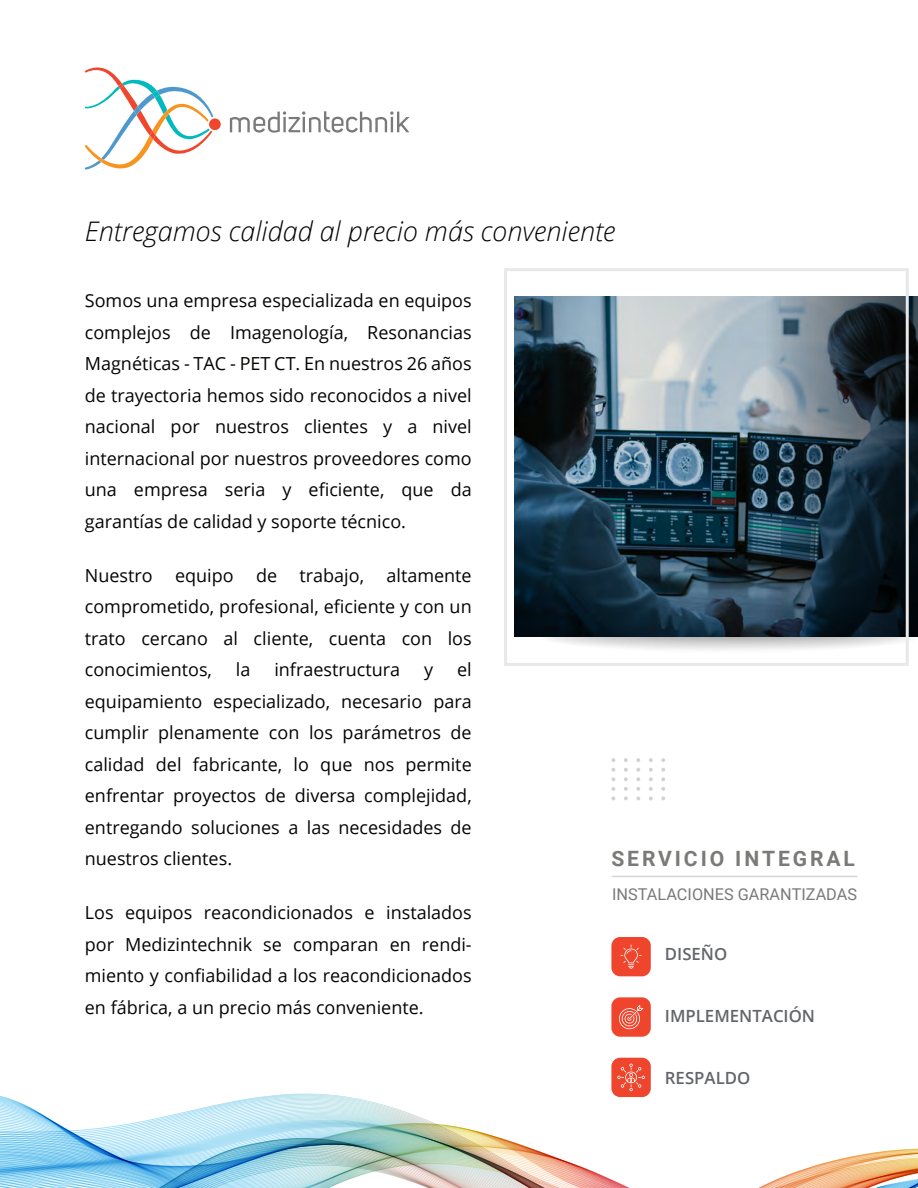
<style>
.page{position:relative;width:918px;height:1188px;background:#fff}
.page>*{position:absolute;margin:0;border:0;box-sizing:border-box;transform-origin:0 0}
.t1{font:italic 300 27px "Open Sans";color:#040503}
.t2{font:700 21.15px "Roboto";letter-spacing:.135em;color:#7a7a79}
.t3{font:18px/31.5px "Open Sans";color:#040503;text-align:justify}
.t4{font:600 16.8px "Open Sans";color:#63656a}
.t5{font:16.35px "Roboto";color:#7a7a79}
</style>
<div class="page">
<img style="left:0;top:1093px;width:873px;height:95px">
<hr style="left:612px;top:876px;width:245px;height:1px;background:#d6d6d5">
<div style="left:611px;top:937px;width:40px;height:39px;background:#ef452d;border-radius:9px"></div>
<svg style="left:620px;top:945px;width:22px;height:24px"></svg>
<div style="left:611px;top:997px;width:40px;height:40px;background:#ef452d;border-radius:9px"></div>
<svg style="left:619px;top:1005px;width:24px;height:24px"></svg>
<div style="left:611px;top:1058px;width:40px;height:39px;background:#ef452d;border-radius:9px"></div>
<svg style="left:617px;top:1064px;width:28px;height:27px"></svg>
<svg style="left:539px;top:636px;width:379px;height:14px"></svg>
<img style="left:515px;top:297px;width:237px;height:339px">
<svg style="left:752px;top:297px;width:166px;height:339px;background:#32434f"></svg>
<div style="left:504px;top:268px;width:405px;height:398px;border:3px solid #e7e8e9"></div>
<svg style="left:611px;top:758px;width:4px;height:4px"></svg>
<svg style="left:624px;top:758px;width:4px;height:4px"></svg>
<svg style="left:636px;top:758px;width:4px;height:4px"></svg>
<svg style="left:649px;top:758px;width:4px;height:4px"></svg>
<svg style="left:661px;top:758px;width:4px;height:4px"></svg>
<svg style="left:611px;top:768px;width:4px;height:13px"></svg>
<svg style="left:624px;top:768px;width:4px;height:13px"></svg>
<svg style="left:636px;top:768px;width:4px;height:13px"></svg>
<svg style="left:649px;top:768px;width:4px;height:13px"></svg>
<svg style="left:661px;top:768px;width:4px;height:13px"></svg>
<svg style="left:611px;top:787px;width:4px;height:13px"></svg>
<svg style="left:624px;top:787px;width:4px;height:13px"></svg>
<svg style="left:636px;top:787px;width:4px;height:13px"></svg>
<svg style="left:649px;top:787px;width:4px;height:13px"></svg>
<svg style="left:661px;top:787px;width:4px;height:13px"></svg>
<svg style="left:230px;top:111px;width:180px;height:22px"></svg>
<div style="left:209px;top:118px;width:12px;height:12px;background:#ee472d;border-radius:50%"></div>
<svg style="left:85px;top:67px;width:128px;height:103px"></svg>
<h1 class="t1" style="left:85px;top:213px;width:532px">Entregamos calidad al precio más conveniente</h1>
<p class="t3" style="left:85px;top:285px;width:388px">Somos una empresa especializada en equipos complejos de Imagenología, Resonancias Magnéticas - TAC - PET CT. En nuestros 26 años de trayectoria hemos sido reconocidos a nivel nacional por nuestros clientes y a nivel internacional por nuestros proveedores como una empresa seria y eficiente, que da garantías de calidad y soporte técnico.</p>
<p class="t3" style="left:85px;top:559px;width:388px">Nuestro equipo de trabajo, altamente comprometido, profesional, eficiente y con un trato cercano al cliente, cuenta con los conocimientos,</p>
<p class="t3" style="left:236px;top:654px;width:16px">la</p>
<p class="t3" style="left:274px;top:654px;width:127px">infraestructura</p>
<p class="t3" style="left:424px;top:654px;width:11px">y</p>
<p class="t3" style="left:85px;top:654px;width:388px;text-indent:372px">el equipamiento especializado, necesario para cumplir plenamente con los parámetros de calidad del fabricante, lo que nos permite enfrentar proyectos de diversa complejidad, entregando soluciones a las necesidades de nuestros clientes.</p>
<p class="t3" style="left:85px;top:897px;width:388px">Los equipos reacondicionados e instalados por Medizintechnik se comparan en rendi&shy;miento y confiabilidad a los reacondicionados en fábrica, a un precio más conveniente.</p>
<p class="t2" style="left:611px;top:844px;width:245px">SERVICIO INTEGRAL</p>
<p class="t5" style="left:612px;top:882px;width:247px">INSTALACIONES GARANTIZADAS</p>
<p class="t4" style="left:665px;top:942px;width:64px">DISEÑO</p>
<p class="t4" style="left:665px;top:1004px;width:152px">IMPLEMENTACIÓN</p>
<p class="t4" style="left:665px;top:1067px;width:87px">RESPALDO</p>
</div>
